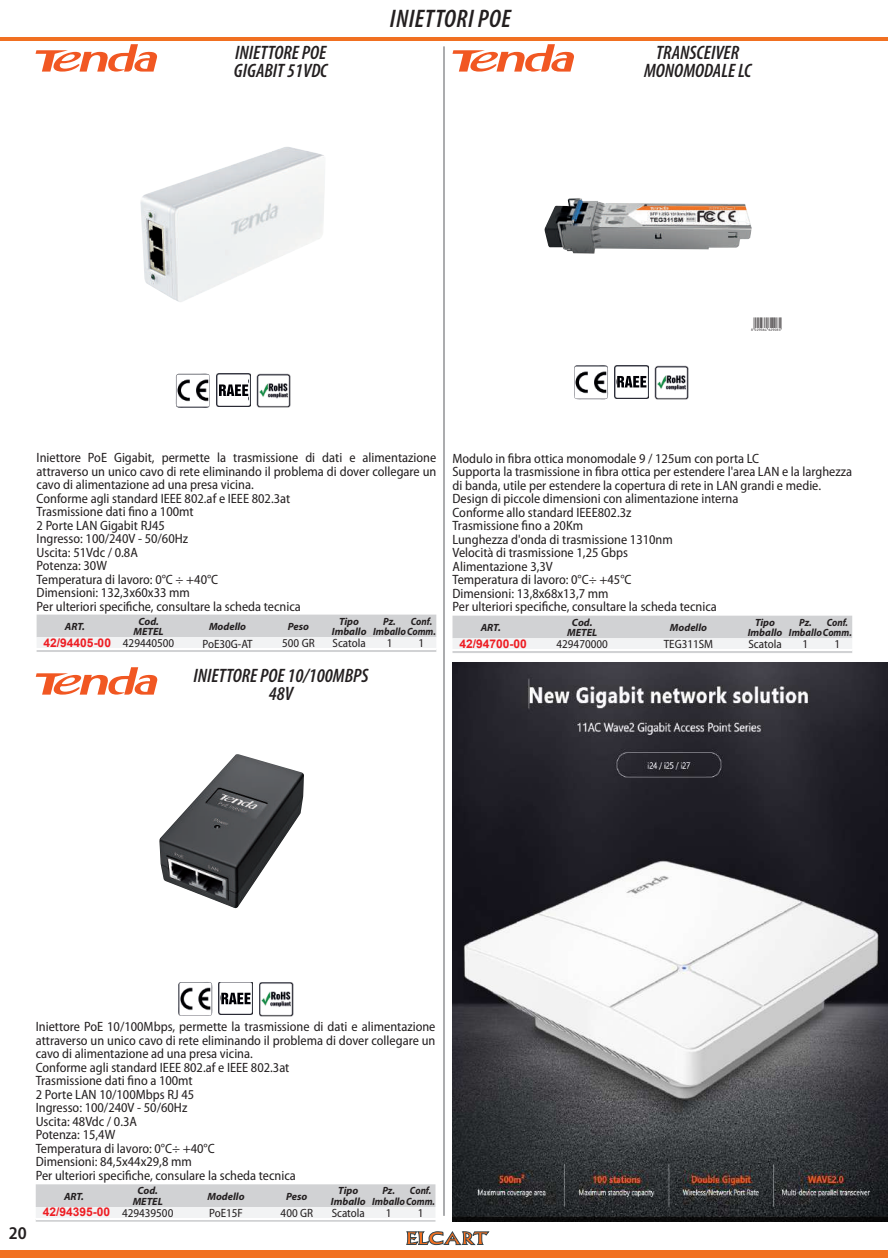
<style>
.page{position:relative;width:888px;height:1258px;background:#fff}
.page>*{position:absolute;margin:0;border:0;box-sizing:border-box;transform-origin:0 0}
.t1{font:italic 600 condensed 25.5px "Myriad Pro";letter-spacing:.02em;color:#231f20}
.t2{font:italic 600 condensed 19.5px/18px "Myriad Pro";color:#231f20;text-align:center}
.t3{font:600 semi-condensed 18px "Myriad Pro";color:#231f20}
.t4{font:semi-condensed 13.5px/13.5px "Myriad Pro";color:#231f20}
.t5{font:semi-condensed 12px "Myriad Pro";color:#231f20}
.t6{font:700 12px "Arial";color:#ee1d23}
.t7{font:italic 700 10.5px/10.5px "Myriad Pro";color:#231f20;text-align:center}
.t8{font:italic 700 10.5px/10.5px "Myriad Pro";color:#231f20;scale:.95 1}
.t9{font:italic 700 10.5px "Myriad Pro";color:#231f20;scale:.9 1}
.s1{font-family:"Myriad Pro";font-weight:400;font-stretch:semi-condensed;color:#231f20}
</style>
<div class="page">
<hr style="left:443px;top:46px;width:2px;height:1170px;background:#6c6d70">
<div style="left:0;top:1250px;width:888px;height:8px;background:#f17021"></div>
<svg style="left:406px;top:1231px;width:84px;height:14px"></svg>
<hr style="left:0;top:37px;width:888px;height:3px;background:#f17021">
<svg style="left:37px;top:614px;width:399px;height:38px"></svg>
<hr style="left:37px;top:648px;width:399px;height:1px;background:#fff">
<svg style="left:36px;top:44px;width:121px;height:28px"></svg>
<img style="left:140px;top:147px;width:185px;height:155px">
<img style="left:257px;top:374px;width:34px;height:34px">
<img style="left:216px;top:374px;width:34px;height:33px">
<div style="left:218px;top:376px;width:30px;height:28px;background:#fff"></div>
<img style="left:219px;top:384px;width:29px;height:12px">
<img style="left:176px;top:374px;width:34px;height:34px">
<svg style="left:36px;top:1184px;width:399px;height:38px"></svg>
<hr style="left:36px;top:1218px;width:399px;height:1px;background:#fff">
<svg style="left:452px;top:616px;width:400px;height:37px"></svg>
<hr style="left:452px;top:649px;width:400px;height:1px;background:#fff">
<div style="left:635px;top:621px;width:107px;height:12px;background:#d1d2d4"></div>
<svg style="left:36px;top:667px;width:121px;height:28px"></svg>
<img style="left:159px;top:754px;width:145px;height:155px">
<img style="left:259px;top:982px;width:34px;height:34px">
<img style="left:219px;top:982px;width:34px;height:33px">
<div style="left:221px;top:984px;width:30px;height:29px;background:#fff"></div>
<img style="left:221px;top:993px;width:30px;height:11px">
<img style="left:178px;top:982px;width:34px;height:34px">
<svg style="left:452px;top:44px;width:122px;height:28px"></svg>
<img style="left:544px;top:198px;width:208px;height:56px">
<img style="left:655px;top:365px;width:34px;height:34px">
<img style="left:614px;top:365px;width:34px;height:33px">
<div style="left:617px;top:368px;width:30px;height:28px;background:#fff"></div>
<img style="left:617px;top:376px;width:29px;height:11px">
<img style="left:574px;top:365px;width:34px;height:34px">
<img style="left:452px;top:662px;width:436px;height:559px">
<h2 class="t2" style="left:234px;top:43px;width:95px;text-align:left">INIETTORE POE<br>GIGABIT 51VDC</h2>
<h1 class="t1" style="left:390px;top:3px;width:123px">INIETTORI POE</h1>
<h2 class="t2" style="left:644px;top:43px;width:109px">TRANSCEIVER<br>MONOMODALE LC</h2>
<p class="t4" style="left:37px;top:451px;width:401px">Iniettore PoE Gigabit, permette la trasmissione di dati e alimentazione attraverso un unico cavo di rete eliminando il problema di dover collegare un cavo di alimentazione ad una presa vicina.<br>Conforme agli standard IEEE 802.af e IEEE 802.3at<br>Trasmissione dati fino a 100mt<br>2 Porte LAN Gigabit RJ45<br>Ingresso: 100/240V - 50/60Hz<br>Uscita: 51Vdc / 0.8A<br>Potenza: 30W<br>Temperatura di lavoro: 0°C ÷ +40°C<br>Dimensioni: 132,3x60x33 mm<br>Per ulteriori specifiche, consultare la scheda tecnica</p>
<p class="t4" style="left:452px;top:452px;width:401px">Modulo in fibra ottica monomodale 9 / 125um con porta LC<br>Supporta la trasmissione in fibra ottica per estendere l'area LAN e la larghezza di banda, utile per estendere la copertura di rete in LAN grandi e medie.<br>Design di piccole dimensioni con alimentazione interna<br>Conforme allo standard IEEE802.3z<br>Trasmissione fino a 20Km<br>Lunghezza d'onda di trasmissione 1310nm<br>Velocità di trasmissione 1,25 Gbps<br>Alimentazione 3,3V<br>Temperatura di lavoro: 0°C÷ +45°C<br>Dimensioni: 13,8x68x13,7 mm<br>Per ulteriori specifiche, consultare la scheda tecnica</p>
<p class="t9" style="left:411px;top:614px;width:25px">Conf.</p>
<p class="t7" style="left:65px;top:621px;width:22px">ART.</p>
<p class="t7" style="left:134px;top:615px;width:32px">Cod.<br>METEL</p>
<p class="t7" style="left:209px;top:621px;width:39px">Modello</p>
<p class="t7" style="left:288px;top:621px;width:23px">Peso</p>
<p class="t7" style="left:332px;top:615px;width:36px">Tipo<br>Imballo</p>
<p class="t8" style="left:373px;top:615px;width:68px;text-indent:10px">Pz.<br>ImballoComm.</p>
<p class="t6" style="left:44px;top:634px;width:132px">42/94405-00 <span class="s1">429440500</span></p>
<p class="t5" style="left:202px;top:637px;width:52px">PoE30G-AT</p>
<p class="t5" style="left:282px;top:637px;width:34px">500 GR</p>
<p class="t5" style="left:332px;top:637px;width:35px">Scatola</p>
<p class="t5" style="left:387px;top:637px;width:7px">1</p>
<p class="t5" style="left:419px;top:637px;width:7px">1</p>
<p class="t9" style="left:827px;top:615px;width:25px">Conf.</p>
<p class="t7" style="left:481px;top:622px;width:22px">ART.</p>
<p class="t7" style="left:567px;top:616px;width:32px">Cod.<br>METEL</p>
<p class="t7" style="left:670px;top:622px;width:39px">Modello</p>
<p class="t7" style="left:748px;top:616px;width:36px">Tipo<br>Imballo</p>
<p class="t8" style="left:789px;top:616px;width:68px;text-indent:10px">Pz.<br>ImballoComm.</p>
<p class="t6" style="left:459px;top:635px;width:69px">42/94700-00</p>
<p class="t5" style="left:556px;top:638px;width:53px">429470000</p>
<p class="t5" style="left:664px;top:638px;width:51px">TEG311SM</p>
<p class="t5" style="left:748px;top:638px;width:35px">Scatola</p>
<p class="t5" style="left:803px;top:638px;width:7px">1</p>
<p class="t5" style="left:834px;top:638px;width:7px">1</p>
<h2 class="t2" style="left:193px;top:666px;width:176px">INIETTORE POE 10/100MBPS<br>48V</h2>
<h3 class="t3" style="left:9px;top:1222px;width:19px">20</h3>
<p class="t4" style="left:36px;top:1020px;width:401px">Iniettore PoE 10/100Mbps, permette la trasmissione di dati e alimentazione attraverso un unico cavo di rete eliminando il problema di dover collegare un cavo di alimentazione ad una presa vicina.<br>Conforme agli standard IEEE 802.af e IEEE 802.3at<br>Trasmissione dati fino a 100mt<br>2 Porte LAN 10/100Mbps RJ 45<br>Ingresso: 100/240V - 50/60Hz<br>Uscita: 48Vdc / 0.3A<br>Potenza: 15,4W<br>Temperatura di lavoro: 0°C÷ +40°C<br>Dimensioni: 84,5x44x29,8 mm<br>Per ulteriori specifiche, consulare la scheda tecnica</p>
<p class="t9" style="left:410px;top:1184px;width:25px">Conf.</p>
<p class="t7" style="left:64px;top:1190px;width:22px">ART.</p>
<p class="t7" style="left:133px;top:1185px;width:32px">Cod.<br>METEL</p>
<p class="t7" style="left:207px;top:1190px;width:39px">Modello</p>
<p class="t7" style="left:286px;top:1190px;width:23px">Peso</p>
<p class="t7" style="left:331px;top:1185px;width:36px">Tipo<br>Imballo</p>
<p class="t8" style="left:372px;top:1185px;width:68px;text-indent:10px">Pz.<br>ImballoComm.</p>
<p class="t6" style="left:43px;top:1204px;width:132px">42/94395-00 <span class="s1">429439500</span></p>
<p class="t5" style="left:209px;top:1206px;width:35px">PoE15F</p>
<p class="t5" style="left:281px;top:1206px;width:34px">400 GR</p>
<p class="t5" style="left:332px;top:1206px;width:35px">Scatola</p>
<p class="t5" style="left:386px;top:1206px;width:7px">1</p>
<p class="t5" style="left:418px;top:1206px;width:7px">1</p>
</div>
